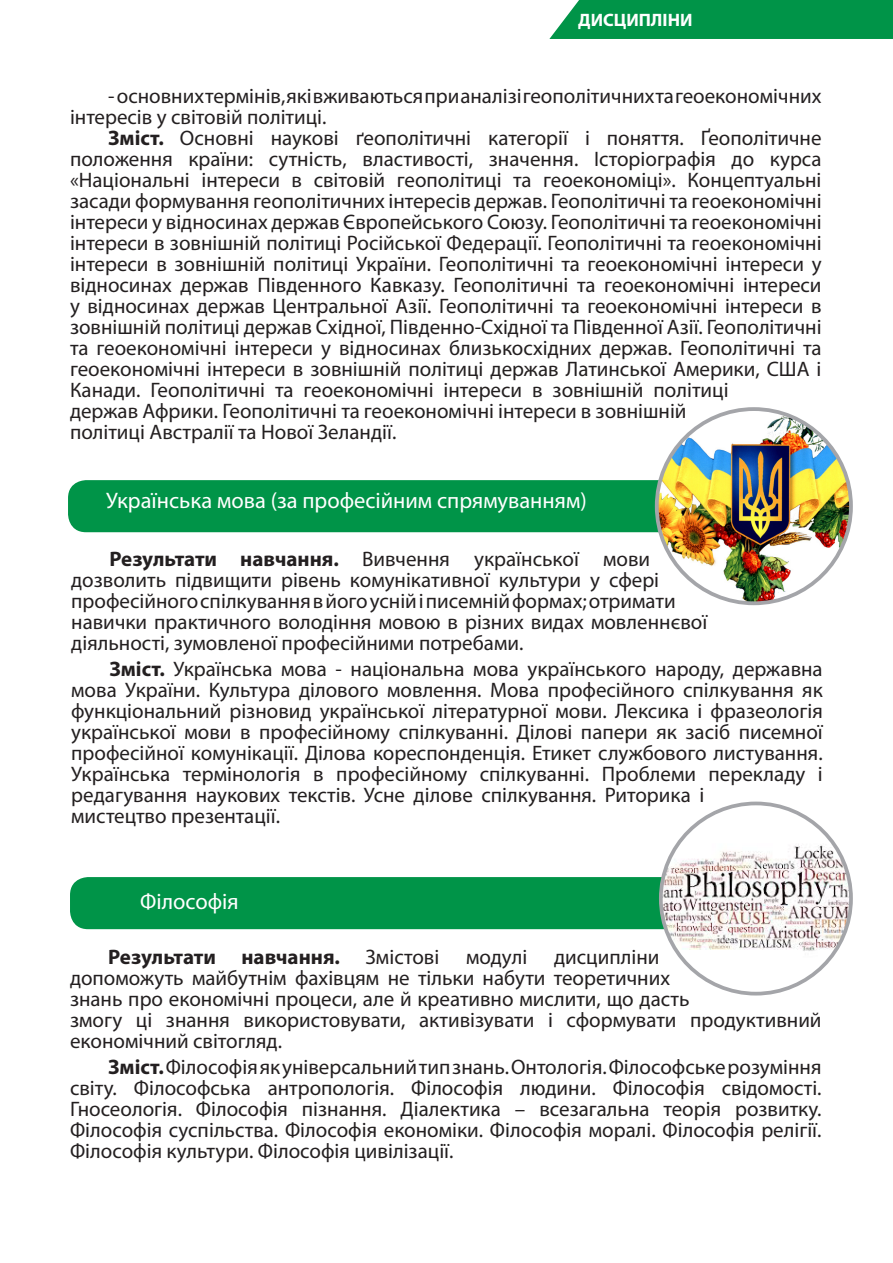
<style>
.page{position:relative;width:893px;height:1263px;background:#fff}
.page>*{position:absolute;margin:0;border:0;box-sizing:border-box;transform-origin:0 0}
.t1{font:22.5px "Myriad Pro";color:#fff}
.t2{font:21px/21px "Myriad Pro";color:#231f20}
.t3{font:700 21px "Myriad Pro";letter-spacing:-.005em;color:#231f20}
.t4{font:700 18px "Myriad Pro";color:#fff}
.s1{font-weight:700}
.s2{font-weight:400}
</style>
<div class="page">
<div style="left:549px;top:0;width:344px;height:39px;background:#009448"></div>
<div style="left:68px;top:480px;width:640px;height:52px;background:#009448;border-radius:18px"></div>
<img style="left:657px;top:409px;width:194px;height:194px;border-radius:97px">
<div style="left:655px;top:407px;width:198px;height:198px;border:4px solid #a4a5a9;border-radius:50%"></div>
<div style="left:70px;top:877px;width:640px;height:52px;background:#009448;border-radius:18px"></div>
<img style="left:661px;top:813px;width:190px;height:169px">
<div style="left:659px;top:801px;width:194px;height:194px;border:4px solid #a4a5a9;border-radius:50%"></div>
<p class="t4" style="left:578px;top:8px;width:116px">ДИСЦИПЛІНИ</p>
<p class="t2" style="left:70px;top:85px;width:753px;text-indent:38px">- основних термінів, які вживаються при аналізі геополітичних та геоекономічних інтересів у світовій політиці.</p>
<p class="t2" style="left:70px;top:127px;width:753px;text-indent:38px"><span class="s1">Зміст.</span> Основні наукові ґеополітичні категорії і поняття. Ґеополітичне положення країни: сутність, властивості, значення. Історіографія до курса «Національні інтереси в світовій геополітиці та геоекономіці». Концептуальні засади формування геополітичних інтересів держав. Геополітичні та геоекономічні інтереси у відносинах держав Європейського Союзу. Геополітичні та геоекономічні інтереси в зовнішній політиці Російської Федерації. Геополітичні та геоекономічні інтереси в зовнішній політиці України. Геополітичні та геоекономічні інтереси у відносинах держав Південного Кавказу. Геополітичні та геоекономічні інтереси у відносинах держав Центральної Азії. Геополітичні та геоекономічні інтереси в зовнішній політиці держав Східної, Південно-Східної та Південної Азії. Геополітичні та геоекономічні інтереси у відносинах близькосхідних держав. Геополітичні та геоекономічні інтереси в зовнішній політиці держав Латинської Америки, США і Канади. Геополітичні та геоекономічні інтереси в зовнішній політиці<br>держав Африки. Геополітичні та геоекономічні інтереси в зовнішній<br>політиці Австралії та Нової Зеландії.</p>
<p class="t1" style="left:106px;top:486px;width:482px">Українська мова (за професійним спрямуванням)</p>
<p class="t2" style="left:71px;top:548px;width:638px;text-indent:38px"><span class="s1">Результати навчання.</span> Вивчення української мови дозволить підвищити рівень комунікативної культури у сфері професійного спілкування в його усній і писемній формах; отримати навички практичного володіння мовою в різних видах мовленнєвої діяльності, зумовленої професійними потребами.</p>
<p class="t2" style="left:71px;top:658px;width:753px;text-indent:38px"><span class="s1">Зміст.</span> Українська мова - національна мова українського народу, державна мова України. Культура ділового мовлення. Мова професійного спілкування як функціональний різновид української літературної мови. Лексика і фразеологія української мови в професійному спілкуванні. Ділові папери як засіб писемної професійної комунікації. Ділова кореспонденція. Етикет службового листування.<br>Українська термінологія в професійному спілкуванні. Проблеми перекладу і редагування наукових текстів. Усне ділове спілкування. Риторика і<br>мистецтво презентації.</p>
<p class="t1" style="left:140px;top:887px;width:100px">Філософія</p>
<p class="t3" style="left:108px;top:944px;width:332px">Результати навчання. <span class="s2">Змістові</span></p>
<p class="t2" style="left:466px;top:946px;width:63px">модулі</p>
<p class="t2" style="left:70px;top:946px;width:753px;text-indent:484px">дисципліни<br>допоможуть майбутнім фахівцям не тільки набути теоретичних<br>знань про економічні процеси, але й креативно мислити, що дасть<br>змогу ці знання використовувати, активізувати і сформувати продуктивний економічний світогляд.</p>
<p class="t2" style="left:70px;top:1056px;width:753px;text-align:justify;text-indent:38px"><span class="s1">Зміст.</span> Філософія як універсальний тип знань. Онтологія. Філософське розуміння світу. Філософська антропологія. Філософія людини. Філософія свідомості.<br>Гносеологія. Філософія пізнання. Діалектика – всезагальна теорія розвитку.<br>Філософія суспільства. Філософія економіки. Філософія моралі. Філософія релігії.<br>Філософія культури. Філософія цивілізації.</p>
</div>
